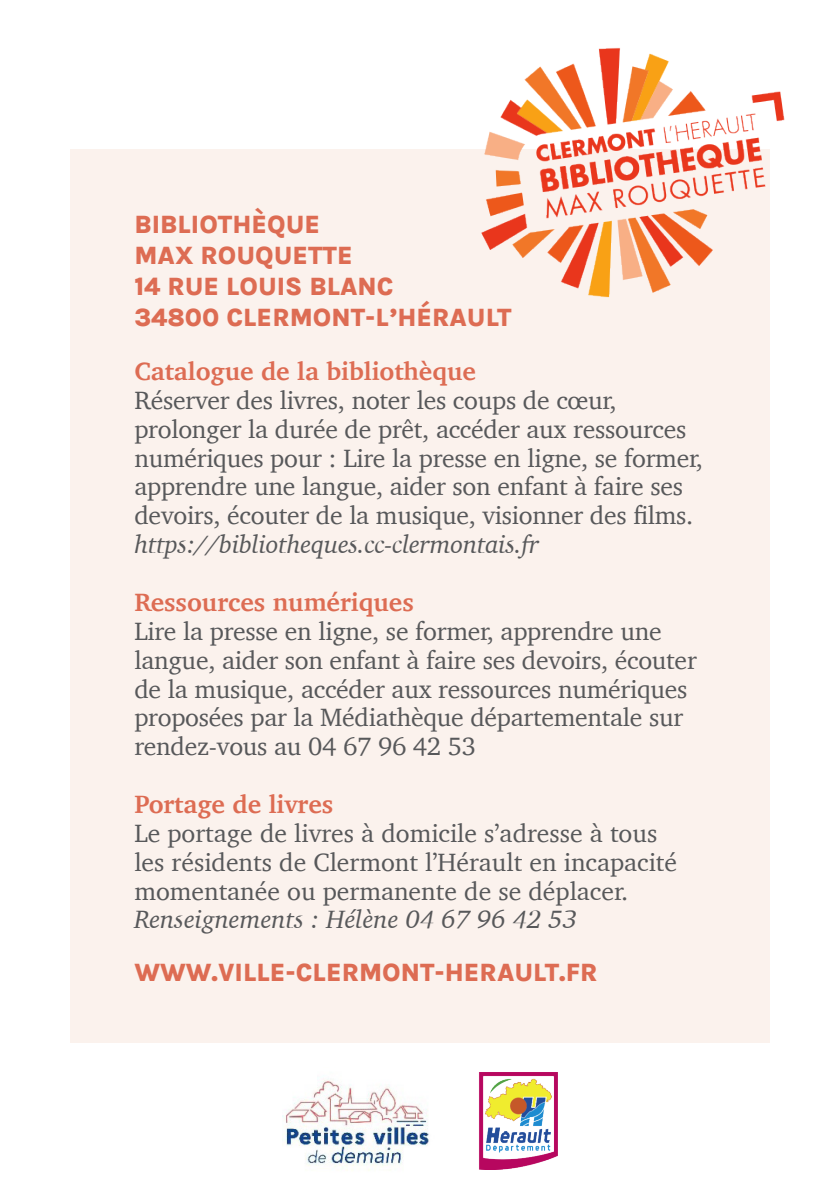
<style>
.page{position:relative;width:840px;height:1191px;background:#fff}
.page>*{position:absolute;margin:0;border:0;box-sizing:border-box;transform-origin:0 0}
.t1{font:25.6px/28.8px "Charter";letter-spacing:-.01em;color:#57585a}
.t2{font:800 25.6px "Karla";color:#dd6c53}
.t3{font:700 25.6px "Charter";color:#dd6c53}
.s1{font-style:italic}
</style>
<div class="page">
<img style="left:283px;top:1080px;width:146px;height:91px">
<img style="left:479px;top:1072px;width:78px;height:97px">
<div style="left:70px;top:149px;width:699px;height:893px;background:#fbf2ed"></div>
<img style="left:481px;top:47px;width:304px;height:259px">
<p class="t2" style="left:134px;top:207px;width:187px">BIBLIOTHÈQUE</p>
<p class="t2" style="left:134px;top:238px;width:220px">MAX ROUQUETTE</p>
<p class="t2" style="left:134px;top:269px;width:260px">14 RUE LOUIS BLANC</p>
<p class="t2" style="left:134px;top:299px;width:378px">34800 CLERMONT-L’HÉRAULT</p>
<p class="t3" style="left:134px;top:349px;width:343px">Catalogue de la bibliothèque</p>
<p class="t1" style="left:134px;top:385px;width:569px">Réserver des livres, noter les coups de cœur, prolonger la durée de prêt, accéder aux ressources numériques pour : Lire la presse en ligne, se former, apprendre une langue, aider son enfant à faire ses devoirs, écouter de la musique, visionner des films. <span class="s1">https://bibliotheques.cc-clermontais.fr</span></p>
<p class="t3" style="left:134px;top:580px;width:281px">Ressources numériques</p>
<p class="t1" style="left:134px;top:616px;width:563px">Lire la presse en ligne, se former, apprendre une langue, aider son enfant à faire ses devoirs, écouter de la musique, accéder aux ressources numériques proposées par la Médiathèque départementale sur rendez-vous au 04 67 96 42 53</p>
<p class="t3" style="left:134px;top:782px;width:200px">Portage de livres</p>
<p class="t1" style="left:134px;top:818px;width:544px">Le portage de livres à domicile s’adresse à tous les résidents de Clermont l’Hérault en incapacité momentanée ou permanente de se déplacer.<br><span class="s1">Renseignements : Hélène 04 67 96 42 53</span></p>
<p class="t2" style="left:134px;top:954px;width:464px">WWW.VILLE-CLERMONT-HERAULT.FR</p>
</div>
